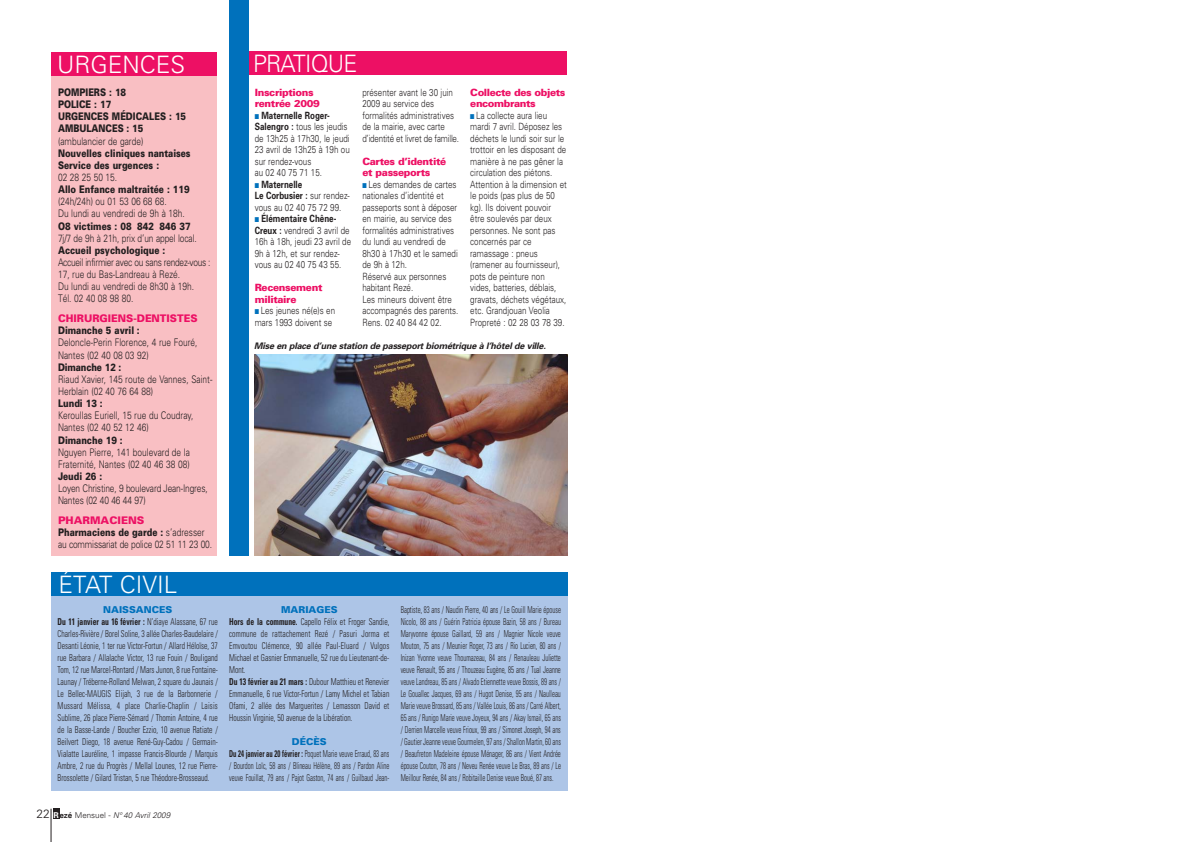
<style>
.page{position:relative;width:1191px;height:842px;background:#fff}
.page>*{position:absolute;margin:0;border:0;box-sizing:border-box;transform-origin:0 0}
.t1{font:300 24px "Univers";color:#fff}
.t2{font:300 24px "Univers";letter-spacing:-.035em;color:#fff;scale:.95 1}
.t3{font:300 10.5px/12.1px "Univers";color:#231f20;scale:.8 1}
.t4{font:900 10.5px/12.1px "Univers";color:#231f20;scale:.8 1}
.t5{font:900 10.5px "Univers";color:#ed1064;scale:.95 1}
.t6{font:300 10px/11.5px "Univers";color:#231f20;scale:.8 1}
.t7{font:900 10px/11.5px "Univers";letter-spacing:-.035em;color:#ed1064}
.t8{font:300 condensed 9.5px/12px "Univers";color:#231f20;scale:.8 1}
.t9{font:300 condensed 9.5px/12px "Univers";color:#231f20;text-align:center;scale:.7 1}
.t10{font:italic 700 9px "Univers";color:#231f20}
.t11{font:italic 300 8px "Univers";color:#231f20}
.s1{font-weight:900;color:#ed1064}
.s2{font-weight:900}
.s3{color:#0071bc}
.s4{font-weight:700}
.s5{font-weight:900;font-stretch:normal;color:#0071bc}
.s6{font-style:normal;font-size:12px}
.s7{font-weight:700;font-style:normal;color:#fff}
.s8{font-weight:700;font-style:normal}
.s9{font-style:normal}
</style>
<div class="page">
<div style="left:53px;top:809px;width:6px;height:10px;background:#231f20"></div>
<hr style="left:51px;top:809px;width:1px;height:33px;background:#231f20">
<div style="left:51px;top:583px;width:516px;height:208px;background:#adc5e7"></div>
<div style="left:51px;top:573px;width:516px;height:23px;background:#0071bc"></div>
<div style="left:51px;top:68px;width:165px;height:488px;background:#f9bfc3"></div>
<div style="left:51px;top:52px;width:165px;height:23px;background:#ed1064"></div>
<div style="left:238px;top:51px;width:329px;height:23px;background:#ed1064"></div>
<div style="left:229px;top:0;width:19px;height:556px;background:#0071bc"></div>
<img style="left:254px;top:354px;width:313px;height:202px">
<h1 class="t1" style="left:57px;top:55px;width:129px">URGENCES</h1>
<p class="t4" style="left:58px;top:87px;width:162px">POMPIERS : 18<br>POLICE : 17<br>URGENCES MÉDICALES : 15<br>AMBULANCES : 15</p>
<p class="t3" style="left:58px;top:136px;width:108px">(ambulancier de garde)</p>
<p class="t4" style="left:58px;top:148px;width:167px">Nouvelles cliniques nantaises<br>Service des urgences :</p>
<p class="t3" style="left:58px;top:172px;width:76px">02 28 25 50 15.</p>
<p class="t4" style="left:58px;top:184px;width:166px">Allo Enfance maltraitée : 119</p>
<p class="t3" style="left:58px;top:196px;width:160px">(24h/24h) ou 01 53 06 68 68.<br>Du lundi au vendredi de 9h à 18h.</p>
<p class="t4" style="left:58px;top:221px;width:167px">O8 victimes : 08 842 846 37</p>
<p class="t3" style="left:58px;top:233px;width:175px">7j/7 de 9h à 21h, prix d’un appel local.</p>
<p class="t4" style="left:58px;top:245px;width:136px">Accueil psychologique :</p>
<p class="t3" style="left:58px;top:257px;width:192px">Accueil infirmier avec ou sans rendez-vous :<br>17, rue du Bas-Landreau à Rezé.<br>Du lundi au vendredi de 8h30 à 19h.<br>Tél. 02 40 08 98 80.</p>
<p class="t5" style="left:58px;top:315px;width:148px">CHIRURGIENS-DENTISTES</p>
<p class="t4" style="left:58px;top:325px;width:104px">Dimanche 5 avril :</p>
<p class="t3" style="left:58px;top:338px;width:176px">Deloncle-Perin Florence, 4 rue Fouré,<br>Nantes (02 40 08 03 92)</p>
<p class="t4" style="left:58px;top:362px;width:81px">Dimanche 12 :</p>
<p class="t3" style="left:58px;top:374px;width:194px">Riaud Xavier, 145 route de Vannes, Saint-<br>Herblain (02 40 76 64 88)</p>
<p class="t4" style="left:58px;top:398px;width:57px">Lundi 13 :</p>
<p class="t3" style="left:58px;top:410px;width:171px">Keroullas Euriell, 15 rue du Coudray,<br>Nantes (02 40 52 12 46)</p>
<p class="t4" style="left:58px;top:435px;width:82px">Dimanche 19 :</p>
<p class="t3" style="left:58px;top:447px;width:166px">Nguyen Pierre, 141 boulevard de la<br>Fraternité, Nantes (02 40 46 38 08)</p>
<p class="t4" style="left:58px;top:471px;width:57px">Jeudi 26 :</p>
<p class="t3" style="left:58px;top:483px;width:189px">Loyen Christine, 9 boulevard Jean-Ingres,<br>Nantes (02 40 46 44 97)</p>
<p class="t3" style="left:58px;top:515px;width:194px"><span class="s1">PHARMACIENS<br></span><span class="s2">Pharmaciens de garde :</span> s’adresser au commissariat de police 02 51 11 23 00.</p>
<h1 class="t2" style="left:253px;top:54px;width:111px">PRATIQUE</h1>
<p class="t7" style="left:470px;top:87px;width:97px">Collecte des objets encombrants</p>
<p class="t6" style="left:470px;top:110px;width:122px"><span class="s3">■</span> La collecte aura lieu mardi 7 avril. Déposez les déchets le lundi soir sur le trottoir en les disposant de manière à ne pas gêner la circulation des piétons.<br>Attention à la dimension et le poids (pas plus de 50 kg). Ils doivent pouvoir être soulevés par deux personnes. Ne sont pas concernés par ce ramassage : pneus (ramener au fournisseur), pots de peinture non vides, batteries, déblais, gravats, déchets végétaux, etc. Grandjouan Veolia<br>Propreté : 02 28 03 78 39.</p>
<p class="t10" style="left:254px;top:342px;width:295px">Mise en place d’une station de passeport biométrique à l’hôtel de ville.</p>
<p class="t7" style="left:255px;top:87px;width:66px">Inscriptions rentrée 2009</p>
<p class="t6" style="left:255px;top:110px;width:120px"><span class="s3">■</span> <span class="s4">Maternelle Roger-<br>Salengro :</span> tous les jeudis de 13h25 à 17h30, le jeudi<br>23 avril de 13h25 à 19h ou sur rendez-vous<br>au 02 40 75 71 15.</p>
<p class="t6" style="left:255px;top:179px;width:120px"><span class="s3">■</span> <span class="s4">Maternelle<br>Le Corbusier :</span> sur rendez&shy;vous au 02 40 75 72 99.</p>
<p class="t6" style="left:255px;top:214px;width:122px"><span class="s3">■</span> <span class="s4">Élémentaire Chêne-<br>Creux :</span> vendredi 3 avril de<br>16h à 18h, jeudi 23 avril de<br>9h à 12h, et sur rendez&shy;vous au 02 40 75 43 55.</p>
<p class="t7" style="left:255px;top:283px;width:69px">Recensement militaire</p>
<p class="t6" style="left:255px;top:306px;width:102px"><span class="s3">■</span> Les jeunes né(e)s en mars 1993 doivent se</p>
<p class="t6" style="left:362px;top:87px;width:122px">présenter avant le 30 juin<br>2009 au service des formalités administratives de la mairie, avec carte d’identité et livret de famille.</p>
<p class="t7" style="left:362px;top:156px;width:85px">Cartes d’identité et passeports</p>
<p class="t6" style="left:362px;top:179px;width:122px"><span class="s3">■</span> Les demandes de cartes nationales d’identité et passeports sont à déposer en mairie, au service des formalités administratives du lundi au vendredi de<br>8h30 à 17h30 et le samedi de 9h à 12h.<br>Réservé aux personnes habitant Rezé.<br>Les mineurs doivent être accompagnés des parents.<br>Rens. 02 40 84 42 02.</p>
<h1 class="t1" style="left:58px;top:576px;width:120px">ÉTAT CIVIL</h1>
<p class="t8" style="left:58px;top:605px;width:202px;text-indent:46px"><span class="s5">NAISSANCES<br></span><span class="s4">Du 11 janvier au 16 février :</span> N’diaye Alassane, 67 rue Charles-Rivière / Borel Soline, 3 allée Charles-Baudelaire / Desanti Léonie, 1 ter rue Victor-Fortun / Allard Héloïse, 37 rue Barbara / Allalache Victor, 13 rue Fouin / Bouligand Tom, 12 rue Marcel-Rontard / Mars Junon, 8 rue Fontaine-Launay / Tréberne-Rolland Melwan, 2 square du Jaunais / Le Bellec-MAUGIS Elijah, 3 rue de la Barbonnerie / Mussard Mélissa, 4 place Charlie-Chaplin / Laisis Sublime, 26 place Pierre-Sémard / Thomin Antoine, 4 rue de la Basse-Lande / Boucher Ezzio, 10 avenue Ratiate / Beilvert Diego, 18 avenue René-Guy-Cadou / Germain-Vialatte Lauréline, 1 impasse Francis-Blourde / Marquis Ambre, 2 rue du Progrès / Mellal Lounes, 12 rue Pierre-Brossolette / Gilard Tristan, 5 rue Théodore-Brosseaud.</p>
<p class="t8" style="left:229px;top:605px;width:202px;text-indent:52px"><span class="s5">MARIAGES<br></span><span class="s4">Hors de la commune.</span> Capello Félix et Froger Sandie, commune de rattachement Rezé / Pasuri Jorma et Emvoutou Clémence, 90 allée Paul-Eluard / Vulgos Michael et Gasnier Emmanuelle, 52 rue du Lieutenant-de-Mont.<br><span class="s4">Du 13 février au 21 mars :</span> Dubour Matthieu et Renevier Emmanuelle, 6 rue Victor-Fortun / Lamy Michel et Tabian Ofami, 2 allée des Marguerites / Lemasson David et Houssin Virginie, 50 avenue de la Libération.</p>
<p class="t9" style="left:229px;top:737px;width:230px"><span class="s5">DÉCÈS<br></span><span class="s4">Du 24 janvier au 20 février :</span> Poquet Marie veuve Erraud, 83 ans / Bourdon Loïc, 58 ans / Blineau Hélène, 89 ans / Pardon Aline veuve Fouillat, 79 ans / Pajot Gaston, 74 ans / Guilbaud Jean-</p>
<p class="t11" style="left:36px;top:812px;width:137px"><span class="s6">22</span> <span class="s7">R</span><span class="s8">ezé</span> <span class="s9">Mensuel -</span> N°40 Avril 2009</p>
<p class="t9" style="left:401px;top:605px;width:230px;text-align:justify">Baptiste, 83 ans / Naudin Pierre, 40 ans / Le Gouill Marie épouse Nicolo, 88 ans / Guérin Patricia épouse Bazin, 58 ans / Bureau Maryvonne épouse Gaillard, 59 ans / Magnier Nicole veuve Mouton, 75 ans / Meunier Roger, 73 ans / Rio Lucien, 80 ans / Inizan Yvonne veuve Thoumazeau, 84 ans / Renauleau Juliette veuve Renault, 95 ans / Thouzeau Eugène, 85 ans / Tual Jeanne veuve Landreau, 85 ans / Alvado Etiennette veuve Bossis, 89 ans / Le Gouallec Jacques, 69 ans / Hugot Denise, 95 ans / Naulleau Marie veuve Brossard, 85 ans / Vallée Louis, 86 ans / Carré Albert, 65 ans / Runigo Marie veuve Joyeux, 94 ans / Akay Ismail, 65 ans / Derrien Marcelle veuve Frioux, 99 ans / Simonet Joseph, 94 ans / Gautier Jeanne veuve Gourmelen, 97 ans / Shallon Martin, 60 ans / Beaufreton Madeleine épouse Ménager, 86 ans / Vient Andrée épouse Couton, 78 ans / Neveu Renée veuve Le Bras, 89 ans / Le Meillour Renée, 84 ans / Robitaille Denise veuve Boué, 87 ans.</p>
</div>
